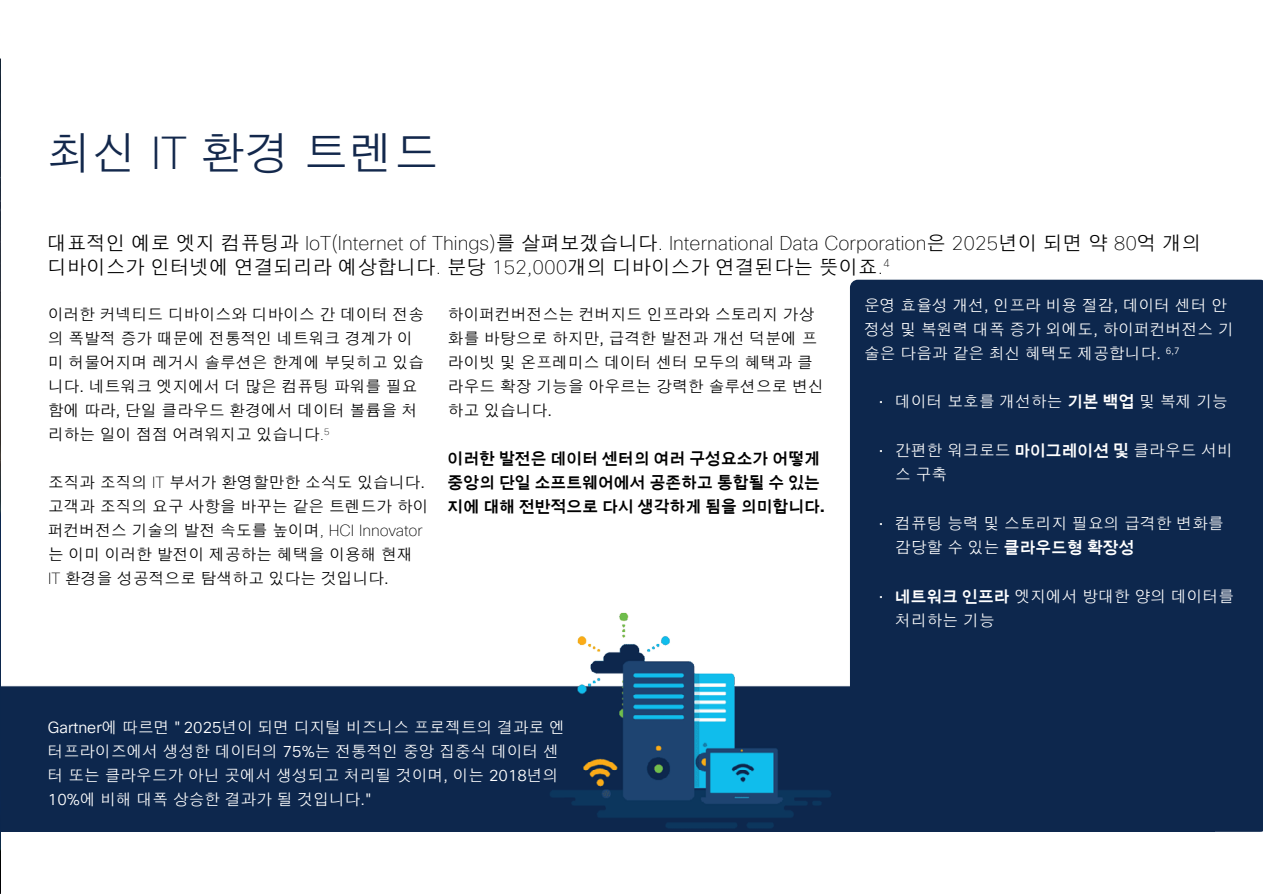
<style>
.page{position:relative;width:1263px;height:894px;background:#fff}
.page>*{position:absolute;margin:0;border:0;box-sizing:border-box;transform-origin:0 0}
.t1{font:45px "Cisco Sans KOR Light";color:#13284c}
.t2{font:19.5px/24px "Cisco Sans KOR Light";color:#000}
.t3{font:15.75px/24px "Cisco Sans KOR Light";color:#000}
.t4{font:15.75px/24px "Cisco Sans KOR Light";color:#fff}
.t5{font:15.75px/24px "Cisco Sans KOR Bold";color:#000}
.s1{font-family:"Cisco Sans TT";font-weight:200}
.s2{font-family:"Cisco Sans TT";font-weight:100}
.s3{font-family:"Cisco Sans KOR Bold"}
</style>
<div class="page">
<img style="left:1px;top:612px;width:849px;height:219px">
<div style="left:850px;top:279px;width:413px;height:552px;background:#0d274d"></div>
<img style="left:0;top:58px;width:1px;height:835px">
<p class="t1" style="left:48px;top:125px;width:393px">최신 <span class="s1">IT</span> 환경 트렌드</p>
<p class="t2" style="left:48px;top:230px;width:1155px">대표적인 예로 엣지 컴퓨팅과 <span class="s2">IoT(Internet of Things)</span>를 살펴보겠습니다<span class="s2">. International Data Corporation</span>은 <span class="s2">2025</span>년이 되면 약 <span class="s2">80</span>억 개의 디바이스가 인터넷에 연결되리라 예상합니다<span class="s2">.</span> 분당 <span class="s2">152,000</span>개의 디바이스가 연결된다는 뜻이죠<span class="s2">.</span><sup>4</sup></p>
<p class="t3" style="left:48px;top:302px;width:378px">이러한 커넥티드 디바이스와 디바이스 간 데이터 전송 의 폭발적 증가 때문에 전통적인 네트워크 경계가 이 미 허물어지며 레거시 솔루션은 한계에 부딪히고 있습 니다. 네트워크 엣지에서 더 많은 컴퓨팅 파워를 필요 함에 따라, 단일 클라우드 환경에서 데이터 볼륨을 처 리하는 일이 점점 어려워지고 있습니다<span class="s2">.</span><sup>5</sup></p>
<p class="t3" style="left:48px;top:470px;width:382px">조직과 조직의 <span class="s2">IT</span> 부서가 환영할만한 소식도 있습니다. 고객과 조직의 요구 사항을 바꾸는 같은 트렌드가 하이 퍼컨버전스 기술의 발전 속도를 높이며<span class="s2">, HCI Innovator </span>는 이미 이러한 발전이 제공하는 혜택을 이용해 현재<br><span class="s2">IT</span> 환경을 성공적으로 탐색하고 있다는 것입니다.</p>
<p class="t3" style="left:448px;top:302px;width:378px">하이퍼컨버전스는 컨버지드 인프라와 스토리지 가상 화를 바탕으로 하지만, 급격한 발전과 개선 덕분에 프 라이빗 및 온프레미스 데이터 센터 모두의 혜택과 클 라우드 확장 기능을 아우르는 강력한 솔루션으로 변신 하고 있습니다.</p>
<p class="t5" style="left:448px;top:446px;width:378px">이러한 발전은 데이터 센터의 여러 구성요소가 어떻게 중앙의 단일 소프트웨어에서 공존하고 통합될 수 있는 지에 대해 전반적으로 다시 생각하게 됨을 의미합니다.</p>
<p class="t4" style="left:48px;top:715px;width:518px">Gartner에 따르면 "2025년이 되면 디지털 비즈니스 프로젝트의 결과로 엔 터프라이즈에서 생성한 데이터의 75%는 전통적인 중앙 집중식 데이터 센 터 또는 클라우드가 아닌 곳에서 생성되고 처리될 것이며, 이는 2018년의 10%에 비해 대폭 상승한 결과가 될 것입니다."</p>
<p class="t4" style="left:864px;top:293px;width:371px">운영 효율성 개선, 인프라 비용 절감, 데이터 센터 안 정성 및 복원력 대폭 증가 외에도, 하이퍼컨버전스 기 술은 다음과 같은 최신 혜택도 제공합니다. <sup>6,7</sup></p>
<p class="t4" style="left:878px;top:389px;width:351px"><span class="s2">•</span> 데이터 보호를 개선하는 <span class="s3">기본 백업</span> 및 복제 기능</p>
<p class="t4" style="left:895px;top:438px;width:339px;text-indent:-16px"><span class="s2">•</span> 간편한 워크로드 <span class="s3">마이그레이션 및</span> 클라우드 서비 스 구축</p>
<p class="t4" style="left:895px;top:511px;width:330px;text-indent:-16px"><span class="s2">•</span> 컴퓨팅 능력 및 스토리지 필요의 급격한 변화를 감당할 수 있는 <span class="s3">클라우드형 확장성</span></p>
<p class="t4" style="left:895px;top:584px;width:341px;text-indent:-16px"><span class="s2">•</span> <span class="s3">네트워크 인프라</span> 엣지에서 방대한 양의 데이터를 처리하는 기능</p>
</div>
